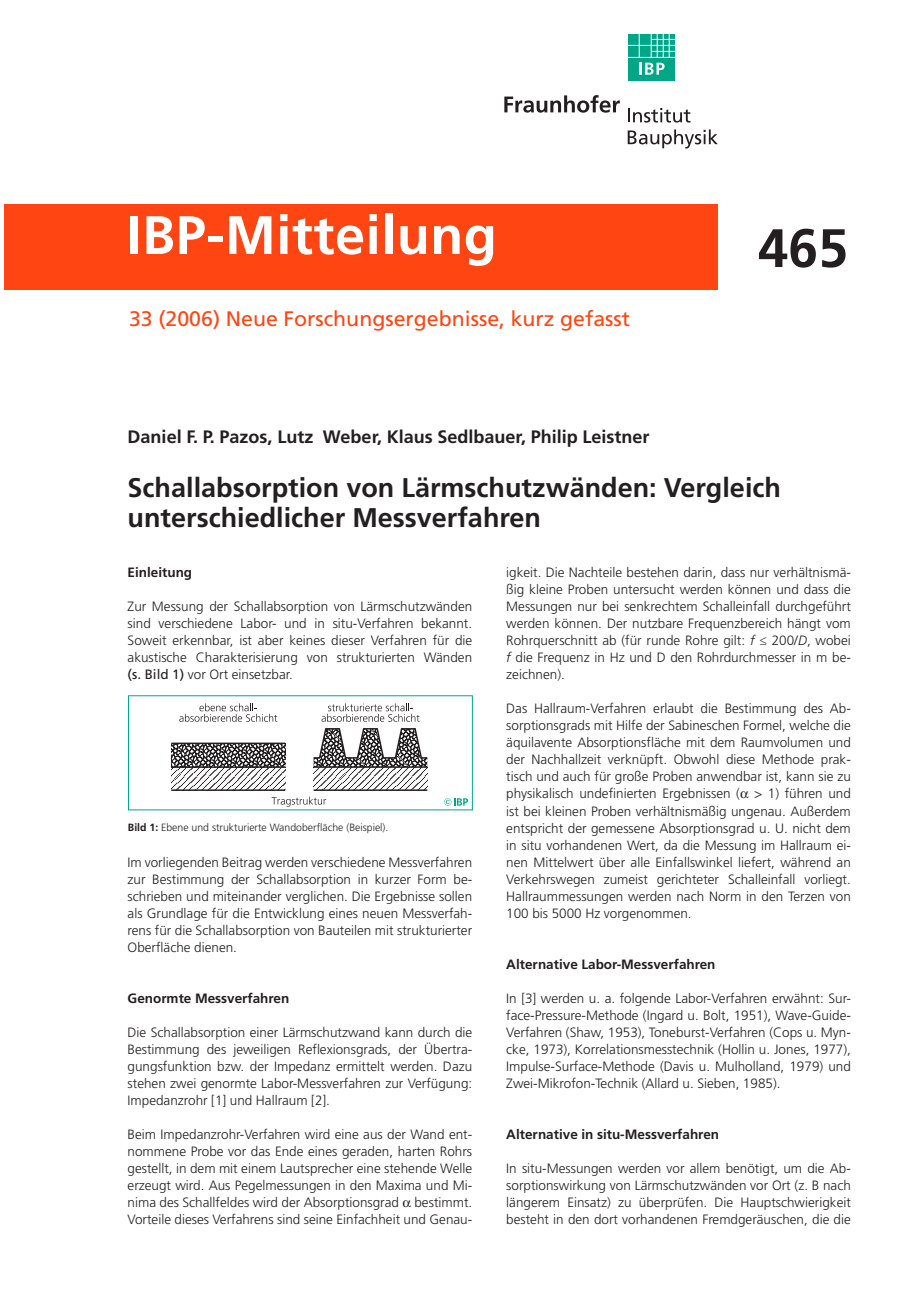
<style>
.page{position:relative;width:919px;height:1289px;background:#fff}
.page>*{position:absolute;margin:0;border:0;box-sizing:border-box;transform-origin:0 0}
._4_Brotschrift{font:700 54px "Frutiger";letter-spacing:.01em;color:#fff}
.t1{font:700 54px "Frutiger LT Std";color:#231f20}
._2_Titel{font:700 27px/30px "Frutiger LT Std";color:#231f20}
._6_Literatur{font:21px "Frutiger LT Std";color:#ff4512}
._1_Verfasser{font:700 18px "Frutiger LT Std";color:#231f20}
._4_Brotschrift-2{font:300 13.5px/17px "Frutiger LT Std";color:#231f20;text-align:justify}
._3_Kapitelüberschrif{font:700 13.5px "Frutiger LT Std";color:#231f20}
._5_Bildunterschrift{font:300 10.5px "Frutiger LT Std";color:#231f20}
.s1{font-weight:400}
.s2{font-weight:700}
.s3{font-style:italic}
</style>
<div class="page">
<svg style="left:627px;top:129px;width:90px;height:19px"></svg>
<svg style="left:628px;top:108px;width:62px;height:15px"></svg>
<svg style="left:504px;top:95px;width:115px;height:18px"></svg>
<div style="left:627px;top:34px;width:47px;height:47px;background:#00a786"></div>
<hr style="left:626px;top:57px;width:49px;height:1px;background:#fff">
<hr style="left:626px;top:45px;width:49px;height:1px;background:#fff">
<svg style="left:638px;top:34px;width:1px;height:23px"></svg>
<svg style="left:650px;top:34px;width:25px;height:23px"></svg>
<svg style="left:639px;top:63px;width:25px;height:12px"></svg>
<div style="left:4px;top:204px;width:713px;height:85px;background:#ff4512"></div>
<svg style="left:179px;top:703px;width:98px;height:18px"></svg>
<svg style="left:321px;top:703px;width:98px;height:18px"></svg>
<svg style="left:171px;top:728px;width:257px;height:78px"></svg>
<svg style="left:444px;top:798px;width:24px;height:7px"></svg>
<p class="_4_Brotschrift" style="left:127px;top:203px;width:372px">IBP-Mitteilung</p>
<p class="_6_Literatur" style="left:129px;top:307px;width:502px">33 (2006) Neue Forschungsergebnisse, kurz gefasst</p>
<p class="_1_Verfasser" style="left:128px;top:426px;width:523px">Daniel F. P. Pazos, Lutz Weber, Klaus Sedlbauer, Philip Leistner</p>
<p class="t1" style="left:758px;top:216px;width:92px">465</p>
<p class="_2_Titel" style="left:128px;top:472px;width:654px">Schallabsorption von Lärmschutzwänden: Vergleich unterschiedlicher Messverfahren</p>
<p class="_3_Kapitelüberschrif" style="left:128px;top:564px;width:66px">Einleitung</p>
<p class="_4_Brotschrift-2" style="left:128px;top:598px;width:346px">Zur Messung der Schallabsorption von Lärmschutzwän-den sind verschiedene Labor- und in situ-Verfahren be-kannt.<br>Soweit erkennbar, ist aber keines dieser Verfahren für die akustische Charakterisierung von strukturierten Wänden <span class="s1">(s. Bild 1)</span> vor Ort einsetzbar.</p>
<p class="_5_Bildunterschrift" style="left:128px;top:821px;width:262px"><span class="s2">Bild 1:</span> Ebene und strukturierte Wandoberfläche (Beispiel).</p>
<p class="_4_Brotschrift-2" style="left:128px;top:853px;width:346px">Im vorliegenden Beitrag werden verschiedene Messver-fahren zur Bestimmung der Schallabsorption in kurzer Form be&shy;schrieben und miteinander verglichen. Die Er-gebnisse sollen als Grundlage für die Entwicklung eines neuen Messverfah&shy;rens für die Schallabsorption von Bauteilen mit strukturierter Oberfläche dienen.</p>
<p class="_3_Kapitelüberschrif" style="left:128px;top:990px;width:163px">Genormte Messverfahren</p>
<p class="_4_Brotschrift-2" style="left:128px;top:1023px;width:346px">Die Schallabsorption einer Lärmschutzwand kann durch die Bestimmung des jeweiligen Reflexionsgrads, der Übertra&shy;gungsfunktion bzw. der Impedanz ermittelt wer-den. Dazu stehen zwei genormte Labor-Messverfahren zur Verfügung:<br>Impedanzrohr [1] und Hallraum [2].</p>
<p class="_4_Brotschrift-2" style="left:128px;top:1125px;width:346px">Beim Impedanzrohr-Verfahren wird eine aus der Wand ent&shy;nommene Probe vor das Ende eines geraden, harten Rohrs gestellt, in dem mit einem Lautsprecher eine ste-hende Welle erzeugt wird. Aus Pe-gelmessungen in den Maxima und Mi&shy;nima des Schallfel-des wird der Absorpti-onsgrad bestimmt.<br>Vorteile dieses Verfahrens sind seine Einfachheit und Genau-</p>
<p class="_4_Brotschrift-2" style="left:506px;top:564px;width:346px">igkeit. Die Nachteile beste-hen darin, dass nur verhältnismä&shy;ßig kleine Proben unter-sucht werden können und dass die Messungen nur bei senkrechtem Schalleinfall durch-geführt werden können. Der nutzbare Frequenzbereich hängt vom Rohrquer-schnitt ab (für runde Rohre gilt: <span class="s3">f</span> ≤ 200/<span class="s3">D</span>, wobei <span class="s3">f</span> die Frequenz in Hz und D den Rohr-durchmesser in m be&shy;zeichnen).</p>
<p class="_4_Brotschrift-2" style="left:506px;top:700px;width:346px">Das Hallraum-Verfahren erlaubt die Bestimmung des Ab&shy;sorptionsgrads mit Hilfe der Sabineschen Formel, welche die äquilavente Absorptionsfläche mit dem Raumvolumen und der Nachhallzeit verknüpft. Obwohl diese Methode prak&shy;tisch und auch für große Proben anwendbar ist, kann sie zu physikalisch undefinierten Ergebnissen ( &gt; 1) führen und ist bei kleinen Proben verhältnismäßig ungenau. Außerdem entspricht der ge-messene Absorptionsgrad u. U. nicht dem in situ vorhan-denen Wert, da die Messung im Hallraum ei&shy;nen Mittel-wert über alle Einfalls-winkel liefert, während an Ver-kehrswegen zumeist ge-richteter Schalleinfall vorliegt.<br>Hallraummessungen wer-den nach Norm in den Terzen von 100 bis 5000 Hz vor-genommen.</p>
<p class="_3_Kapitelüberschrif" style="left:506px;top:956px;width:211px">Alternative Labor-Messverfahren</p>
<p class="_4_Brotschrift-2" style="left:506px;top:989px;width:346px">In [3] werden u. a. folgende Labor-Verfahren erwähnt: Sur&shy;face-Pressure-Methode (Ingard u. Bolt, 1951), Wave-Guide-Verfahren (Shaw, 1953), Toneburst-Verfahren (Cops u. Myn&shy;cke, 1973), Korrelationsmess-technik (Hollin u. Jones, 1977), Impulse-Surface-Me-thode (Davis u. Mulholland, 1979) und Zwei-Mikrofon-Technik (Allard u. Sieben, 1985).</p>
<p class="_3_Kapitelüberschrif" style="left:506px;top:1126px;width:214px">Alternative in situ-Messverfahren</p>
<p class="_4_Brotschrift-2" style="left:506px;top:1159px;width:346px">In situ-Messungen werden vor allem benötigt, um die Ab&shy;sorptionswirkung von Lärmschutzwänden vor Ort (z. B nach längerem Einsatz) zu überprüfen. Die Hauptschwie-rigkeit besteht in den dort vorhandenen Fremdgeräu-schen, die die</p>
</div>
